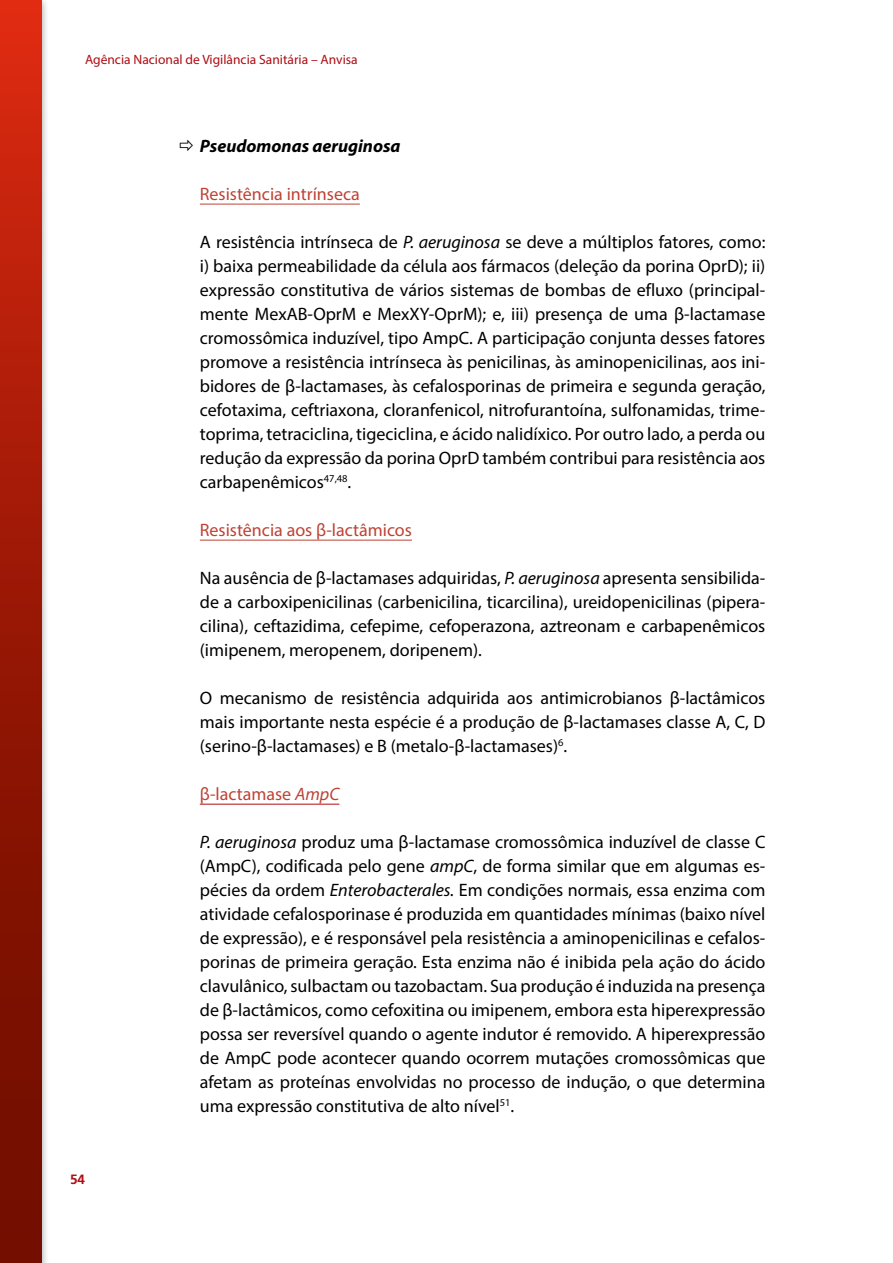
<style>
.page{position:relative;width:893px;height:1263px;background:#fff}
.page>*{position:absolute;margin:0;border:0;box-sizing:border-box;transform-origin:0 0}
.t1{font:18px/24px "Myriad Pro";color:#000;text-align:justify}
.t2{font:18px "Myriad Pro";color:#be4333}
.t3{font:italic 700 18px "Myriad Pro";color:#000}
.t4{font:13.5px "Myriad Pro";color:#ae0e14}
.t5{font:700 13.5px "Frutiger LT Std";color:#ae0e14}
.s1{font-style:italic}
</style>
<div class="page">
<div style="left:0;top:0;width:50px;height:1263px;background:#000;opacity:.47"></div>
<div style="left:0;top:0;width:42px;height:1263px;background:linear-gradient(to bottom,#d72810,#650a00)"></div>
<hr style="left:200px;top:204px;width:160px;height:1px;background:#be4333">
<hr style="left:200px;top:540px;width:212px;height:1px;background:#be4333">
<hr style="left:200px;top:804px;width:139px;height:1px;background:#ae0e14">
<p class="t4" style="left:85px;top:51px;width:274px">Agência Nacional de Vigilância Sanitária – Anvisa</p>
<p class="t5" style="left:70px;top:1171px;width:17px">54</p>
<p class="t3" style="left:200px;top:134px;width:202px">Pseudomonas aeruginosa</p>
<p class="t2" style="left:200px;top:182px;width:162px">Resistência intrínseca</p>
<p class="t1" style="left:200px;top:229px;width:567px">A resistência intrínseca de <span class="s1">P. aeruginosa</span> se deve a múltiplos fatores, como: i) baixa permeabilidade da célula aos fármacos (deleção da porina OprD); ii) expressão constitutiva de vários sistemas de bombas de efluxo (principal&shy;mente MexAB-OprM e MexXY-OprM); e, iii) presença de uma β-lactamase cromossômica induzível, tipo AmpC. A participação conjunta desses fatores promove a resistência intrínseca às penicilinas, às aminopenicilinas, aos ini&shy;bidores de β-lactamases, às cefalosporinas de primeira e segunda geração, cefotaxima, ceftriaxona, cloranfenicol, nitrofurantoína, sulfonamidas, trime&shy;toprima, tetraciclina, tigeciclina, e ácido nalidíxico. Por outro lado, a perda ou redução da expressão da porina OprD também contribui para resistência aos carbapenêmicos<sup>47,48</sup>.</p>
<p class="t2" style="left:200px;top:518px;width:214px">Resistência aos β-lactâmicos</p>
<p class="t1" style="left:200px;top:565px;width:567px">Na ausência de β-lactamases adquiridas, <span class="s1">P. aeruginosa</span> apresenta sensibilida&shy;de a carboxipenicilinas (carbenicilina, ticarcilina), ureidopenicilinas (pipera&shy;cilina), ceftazidima, cefepime, cefoperazona, aztreonam e carbapenêmicos (imipenem, meropenem, doripenem).</p>
<p class="t1" style="left:200px;top:685px;width:567px">O mecanismo de resistência adquirida aos antimicrobianos β-lactâmicos mais importante nesta espécie é a produção de β-lactamases classe A, C, D (serino-β-lactamases) e B (metalo-β-lactamases)<sup>6</sup>.</p>
<p class="t2" style="left:200px;top:782px;width:141px">β-lactamase <span class="s1">AmpC</span></p>
<p class="t1" style="left:200px;top:829px;width:567px"><span class="s1">P. aeruginosa</span> produz uma β-lactamase cromossômica induzível de classe C (AmpC), codificada pelo gene <span class="s1">ampC</span>, de forma similar que em algumas es&shy;pécies da ordem <span class="s1">Enterobacterales.</span> Em condições normais, essa enzima com atividade cefalosporinase é produzida em quantidades mínimas (baixo nível de expressão), e é responsável pela resistência a aminopenicilinas e cefalos&shy;porinas de primeira geração. Esta enzima não é inibida pela ação do ácido clavulânico, sulbactam ou tazobactam. Sua produção é induzida na presença de β-lactâmicos, como cefoxitina ou imipenem, embora esta hiperexpressão possa ser reversível quando o agente indutor é removido. A hiperexpressão de AmpC pode acontecer quando ocorrem mutações cromossômicas que afetam as proteínas envolvidas no processo de indução, o que determina uma expressão constitutiva de alto nível<sup>51</sup>.</p>
</div>
